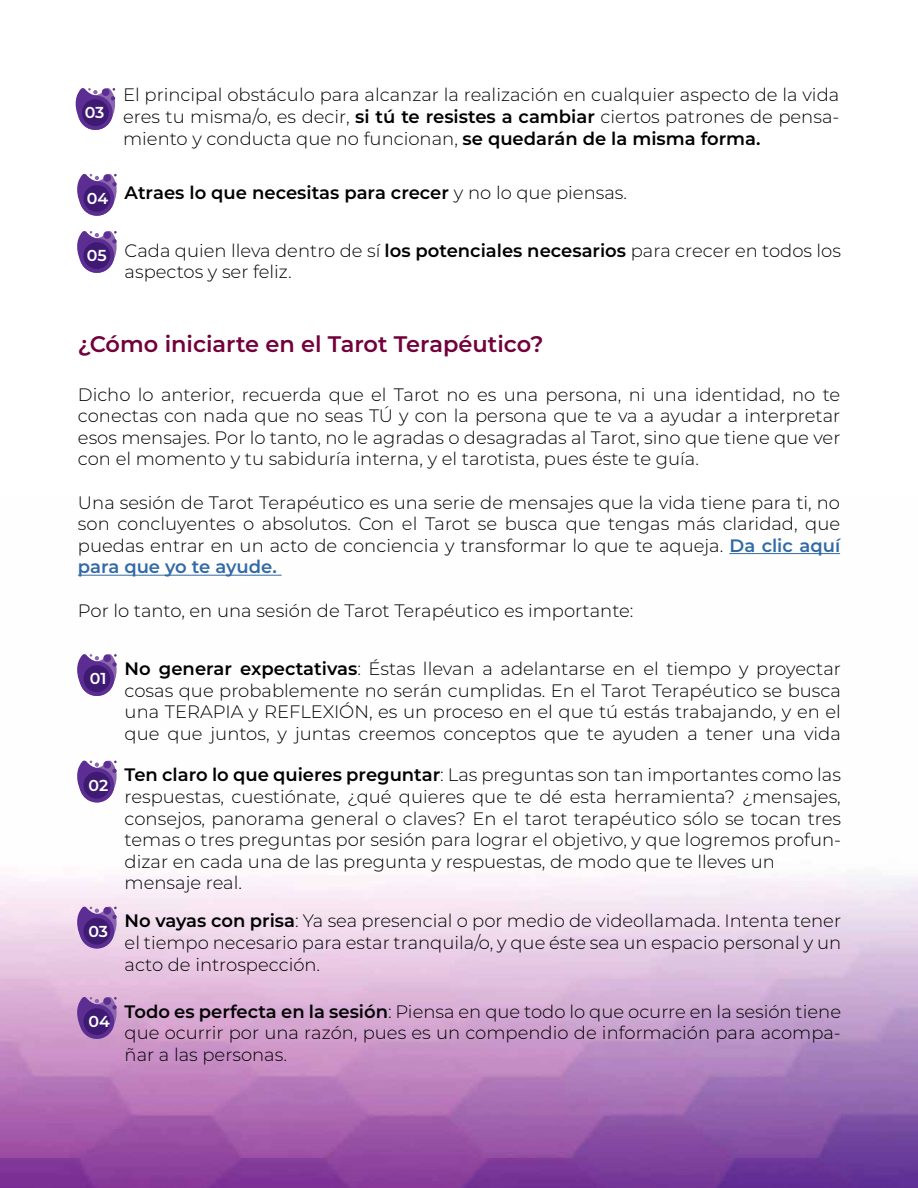
<style>
.page{position:relative;width:918px;height:1188px;background:#fff}
.page>*{position:absolute;margin:0;border:0;box-sizing:border-box;transform-origin:0 0}
.t1{font:600 22.5px "Montserrat";color:#72013b}
.t2{font:300 18px/21.6px "Montserrat";color:#000;text-align:justify}
.t3{font:600 18px "Montserrat";color:#000}
.t4{font:600 15.9px "Montserrat";letter-spacing:-.005em;color:#fff}
.s1{font-weight:600}
.s2{font-weight:300}
.s3{font-weight:600;color:#316aa6}
</style>
<div class="page">
<img style="left:0;top:553px;width:918px;height:635px">
<hr style="left:729px;top:553px;width:111px;height:1px;background:#316aa6">
<hr style="left:78px;top:575px;width:204px;height:1px;background:#316aa6">
<svg style="left:77px;top:174px;width:40px;height:42px"></svg>
<div style="left:83px;top:185px;width:27px;height:27px;background:#3e1a72;border-radius:50%"></div>
<svg style="left:77px;top:231px;width:40px;height:42px"></svg>
<div style="left:83px;top:242px;width:27px;height:27px;background:#3e1a72;border-radius:50%"></div>
<svg style="left:73px;top:654px;width:47px;height:45px"></svg>
<div style="left:83px;top:665px;width:27px;height:27px;background:#3e1a72;border-radius:50%"></div>
<svg style="left:73px;top:760px;width:47px;height:45px"></svg>
<div style="left:83px;top:772px;width:27px;height:27px;background:#3e1a72;border-radius:50%"></div>
<svg style="left:73px;top:906px;width:47px;height:45px;background:#ad8bc3"></svg>
<div style="left:83px;top:918px;width:27px;height:27px;background:#3e1a72;border-radius:50%"></div>
<svg style="left:73px;top:997px;width:47px;height:45px;background:#9e6fb4"></svg>
<div style="left:83px;top:1008px;width:27px;height:27px;background:#3e1a72;border-radius:50%"></div>
<svg style="left:75px;top:88px;width:41px;height:42px"></svg>
<div style="left:82px;top:99px;width:27px;height:27px;background:#3e1a72;border-radius:50%"></div>
<p class="t4" style="left:85px;top:101px;width:21px">03</p>
<p class="t2" style="left:123px;top:84px;width:718px">El principal obstáculo para alcanzar la realización en cualquier aspecto de la vida eres tu misma/o, es decir, <span class="s1">si tú te resistes a cambiar</span> ciertos patrones de pensa&shy;miento y conducta que no funcionan, <span class="s1">se quedarán de la misma forma.</span></p>
<p class="t3" style="left:87px;top:180px;width:542px"><sub>04</sub> Atraes lo que necesitas para crecer <span class="s2">y no lo que piensas.</span></p>
<p class="t2" style="left:125px;top:239px;width:718px">Cada quien lleva dentro de sí <span class="s1">los potenciales necesarios</span> para crecer en todos los aspectos y ser feliz.</p>
<p class="t4" style="left:87px;top:244px;width:21px">05</p>
<p class="t1" style="left:78px;top:328px;width:467px">¿Cómo iniciarte en el Tarot Terapéutico?</p>
<p class="t2" style="left:78px;top:383px;width:764px">Dicho lo anterior, recuerda que el Tarot no es una persona, ni una identidad, no te conectas con nada que no seas TÚ y con la persona que te va a ayudar a interpretar esos mensajes. Por lo tanto, no le agradas o desagradas al Tarot, sino que tiene que ver con el momento y tu sabiduría interna, y el tarotista, pues éste te guía.</p>
<p class="t2" style="left:78px;top:491px;width:764px">Una sesión de Tarot Terapéutico es una serie de mensajes que la vida tiene para ti, no son concluyentes o absolutos. Con el Tarot se busca que tengas más claridad, que puedas entrar en un acto de conciencia y transformar lo que te aqueja. <span class="s3">Da clic aquí para que yo te ayude.</span></p>
<p class="t2" style="left:78px;top:599px;width:557px">Por lo tanto, en una sesión de Tarot Terapéutico es importante:</p>
<p class="t4" style="left:90px;top:667px;width:18px">01</p>
<p class="t4" style="left:88px;top:774px;width:21px">02</p>
<p class="t4" style="left:88px;top:920px;width:21px">03</p>
<p class="t4" style="left:88px;top:1010px;width:23px">04</p>
<p class="t2" style="left:125px;top:657px;width:718px"><span class="s1">No generar expectativas</span>: Éstas llevan a adelantarse en el tiempo y proyectar cosas que probablemente no serán cumplidas. En el Tarot Terapéutico se busca una TERAPIA y REFLEXIÓN, es un proceso en el que tú estás trabajando, y en el que que juntos, y juntas creemos conceptos que te ayuden a tener una vida</p>
<p class="t2" style="left:125px;top:764px;width:718px;text-align:left"><span class="s1">Ten claro lo que quieres preguntar</span>: Las preguntas son tan importantes como las respuestas, cuestiónate, ¿qué quieres que te dé esta herramienta? ¿mensajes, consejos, panorama general o claves? En el tarot terapéutico sólo se tocan tres temas o tres preguntas por sesión para lograr el objetivo, y que logremos profun&shy;dizar en cada una de las pregunta y respuestas, de modo que te lleves un mensaje real.</p>
<p class="t2" style="left:125px;top:910px;width:718px"><span class="s1">No vayas con prisa</span>: Ya sea presencial o por medio de videollamada. Intenta tener el tiempo necesario para estar tranquila/o, y que éste sea un espacio personal y un acto de introspección.</p>
<p class="t2" style="left:125px;top:1000px;width:718px"><span class="s1">Todo es perfecta en la sesión</span>: Piensa en que todo lo que ocurre en la sesión tiene que ocurrir por una razón, pues es un compendio de información para acompa&shy;ñar a las personas.</p>
</div>
